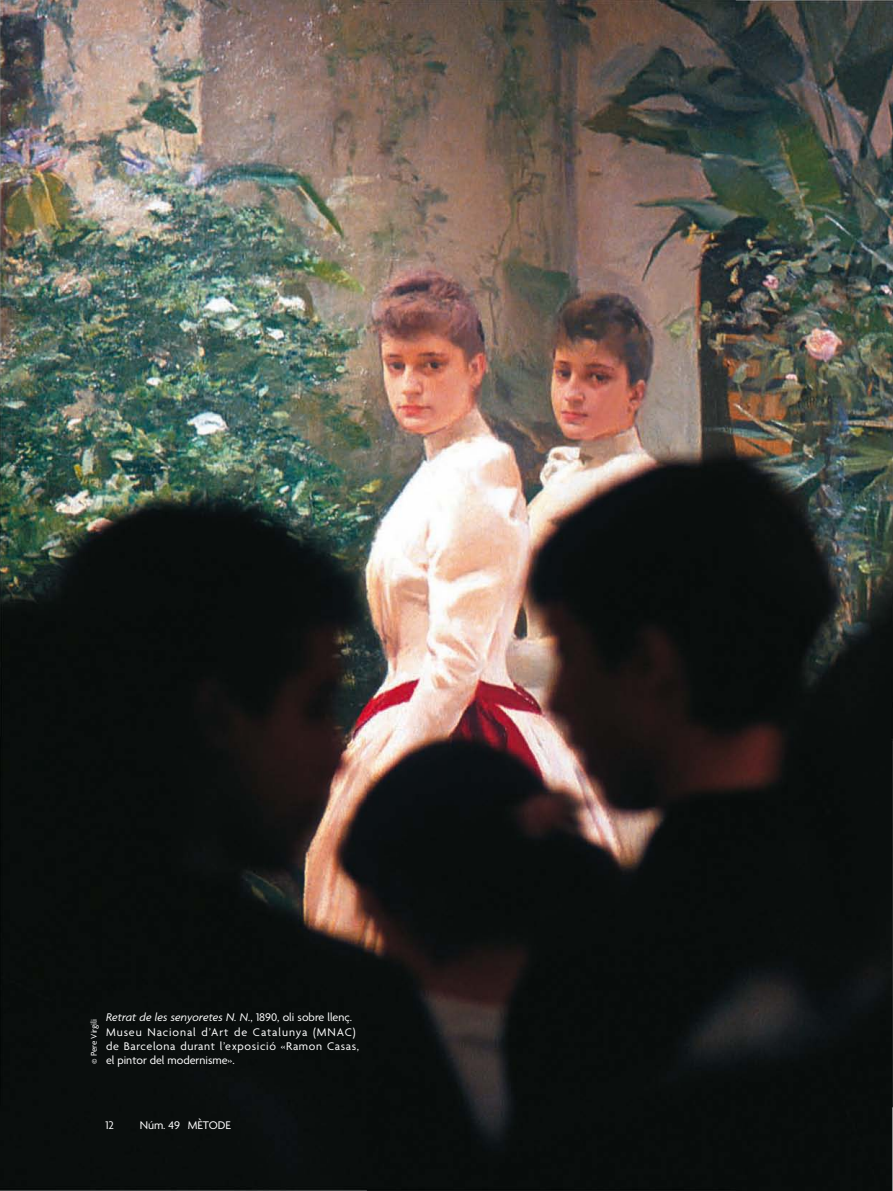
<style>
.page{position:relative;width:893px;height:1191px;background:#fff}
.page>*{position:absolute;margin:0;border:0;box-sizing:border-box;transform-origin:0 0}
.t1{font:12px/14.2px "Agenda";letter-spacing:.055em;color:#fff}
.t2{font:12px "Agenda";color:#fff}
.t3{font:9px "Agenda";color:#fff}
.s1{font-style:italic}
</style>
<div class="page">
<img style="left:0;top:0;width:891px;height:1189px">
<p class="t1" style="left:106px;top:1011px;width:255px"><span class="s1">Retrat de les senyoretes N. N.</span>, 1890, oli sobre llenç.<br>Museu Nacional d’Art de Catalunya (MNAC) de Barcelona durant l’exposició «Ramon Casas,</p>
<p class="t3" style="left:90px;top:1064px;width:46px;rotate:-90deg">© Pere Virgili</p>
<p class="t2" style="left:106px;top:1055px;width:130px">el pintor del modernisme».</p>
<p class="t1" style="left:105px;top:1118px;width:10px">12</p>
<p class="t2" style="left:140px;top:1120px;width:93px">Núm. 49 MÈTODE</p>
</div>
